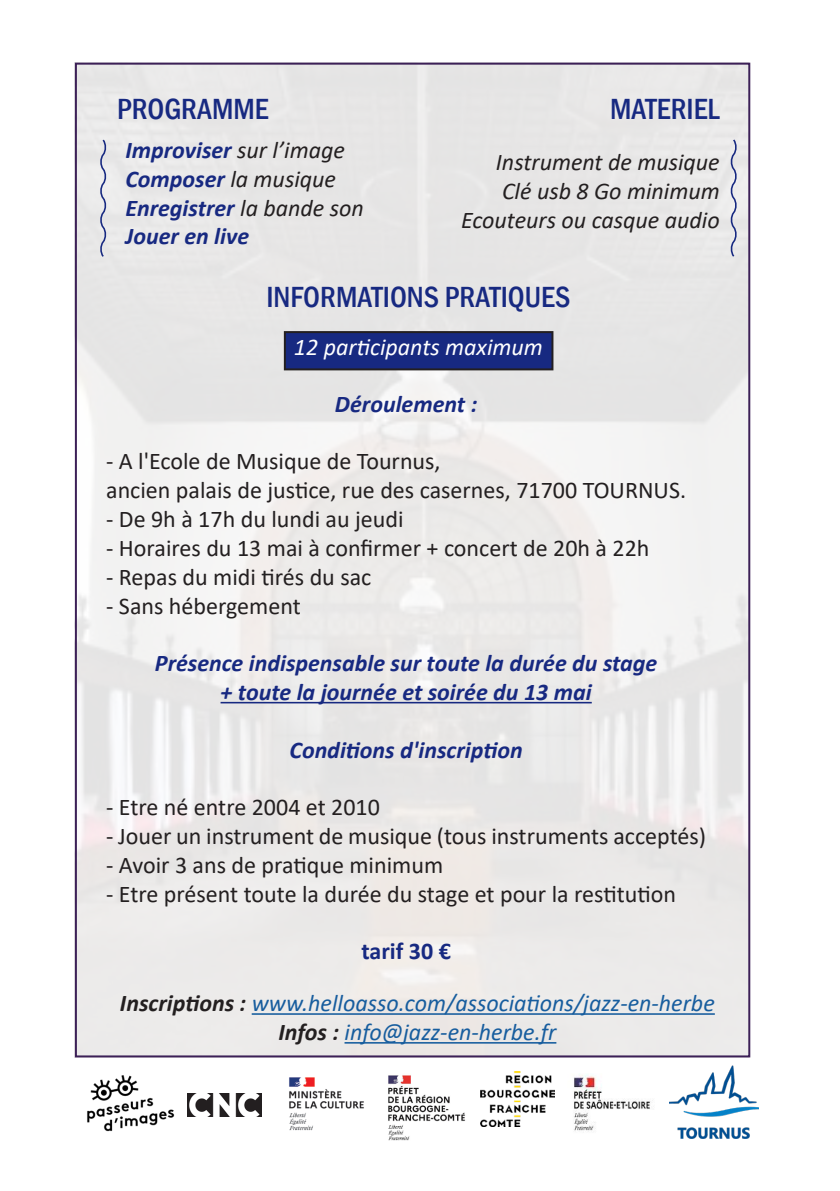
<style>
.page{position:relative;width:840px;height:1191px;background:#fff}
.page>*{position:absolute;margin:0;border:0;box-sizing:border-box;transform-origin:0 0}
.t1{font:500 condensed 30px "Franklin Gothic";color:#172981}
.t2{font:24px "Calibri";color:#231f20}
.t3{font:italic 700 24px/28.8px "Calibri";color:#172981;text-align:center}
.t4{font:italic 24px "Calibri";color:#175d9e}
.t5{font:italic 24px "Calibri";color:#231f20}
.t6{font:italic 24px "Calibri";color:#fff}
.t7{font:700 24px "Calibri";color:#172981}
.s1{font-weight:400;color:#231f20}
.s2{font-weight:700;color:#172981}
.s3{font-weight:700;color:#231f20}
</style>
<div class="page">
<img style="left:78px;top:66px;width:668px;height:988px">
<div style="left:285px;top:332px;width:267px;height:37px;background:#172981"></div>
<div style="left:284px;top:331px;width:269px;height:39px;border:2px solid #231f20"></div>
<svg style="left:98px;top:138px;width:10px;height:121px"></svg>
<svg style="left:728px;top:138px;width:10px;height:120px"></svg>
<hr style="left:251px;top:1013px;width:463px;height:1px;background:#175d9e">
<hr style="left:344px;top:1042px;width:212px;height:1px;background:#175d9e">
<img style="left:669px;top:1065px;width:89px;height:73px">
<img style="left:87px;top:1075px;width:88px;height:57px">
<img style="left:188px;top:1093px;width:73px;height:23px">
<img style="left:480px;top:1071px;width:74px;height:55px">
<img style="left:289px;top:1077px;width:75px;height:54px">
<hr style="left:220px;top:702px;width:371px;height:1px;background:#172981">
<img style="left:388px;top:1075px;width:77px;height:66px">
<img style="left:574px;top:1075px;width:79px;height:57px">
<p class="t1" style="left:117px;top:89px;width:153px">PROGRAMME</p>
<p class="t1" style="left:609px;top:89px;width:111px">MATERIEL</p>
<p class="t3" style="left:125px;top:135px;width:221px">Improviser <span class="s1">sur l’image</span></p>
<p class="t5" style="left:125px;top:162px;width:212px"><span class="s2">Composer</span> la musique</p>
<p class="t3" style="left:125px;top:192px;width:240px">Enregistrer <span class="s1">la bande son</span></p>
<p class="t3" style="left:125px;top:221px;width:125px">Jouer en live</p>
<p class="t5" style="left:495px;top:145px;width:225px">Instrument de musique</p>
<p class="t5" style="left:501px;top:174px;width:219px">Clé usb 8 Go minimum</p>
<p class="t5" style="left:461px;top:203px;width:260px">Ecouteurs ou casque audio</p>
<p class="t1" style="left:266px;top:277px;width:305px">INFORMATIONS PRATIQUES</p>
<p class="t6" style="left:294px;top:330px;width:250px">12 participants maximum</p>
<p class="t3" style="left:335px;top:388px;width:144px">Déroulement :</p>
<p class="t2" style="left:106px;top:445px;width:336px">- A l'Ecole de Musique de Tournus,</p>
<p class="t2" style="left:106px;top:473px;width:581px">ancien palais de justice, rue des casernes, 71700 TOURNUS.</p>
<p class="t2" style="left:106px;top:502px;width:299px">- De 9h à 17h du lundi au jeudi</p>
<p class="t2" style="left:106px;top:531px;width:544px">- Horaires du 13 mai à confirmer + concert de 20h à 22h</p>
<p class="t2" style="left:106px;top:560px;width:266px">- Repas du midi tirés du sac</p>
<p class="t2" style="left:106px;top:589px;width:196px">- Sans hébergement</p>
<p class="t3" style="left:155px;top:648px;width:503px">Présence indispensable sur toute la durée du stage + toute la journée et soirée du 13 mai</p>
<p class="t3" style="left:289px;top:734px;width:234px">Conditions d'inscription</p>
<p class="t2" style="left:106px;top:790px;width:275px">- Etre né entre 2004 et 2010</p>
<p class="t2" style="left:106px;top:819px;width:601px">- Jouer un instrument de musique (tous instruments acceptés)</p>
<p class="t2" style="left:106px;top:848px;width:338px">- Avoir 3 ans de pratique minimum</p>
<p class="t2" style="left:106px;top:877px;width:571px">- Etre présent toute la durée du stage et pour la restitution</p>
<p class="t7" style="left:361px;top:934px;width:91px">tarif 30 €</p>
<p class="t4" style="left:120px;top:986px;width:596px"><span class="s3">Inscriptions :</span> www.helloasso.com/associations/jazz-en-herbe</p>
<p class="t4" style="left:278px;top:1015px;width:279px"><span class="s3">Infos :</span> info@jazz-en-herbe.fr</p>
</div>
